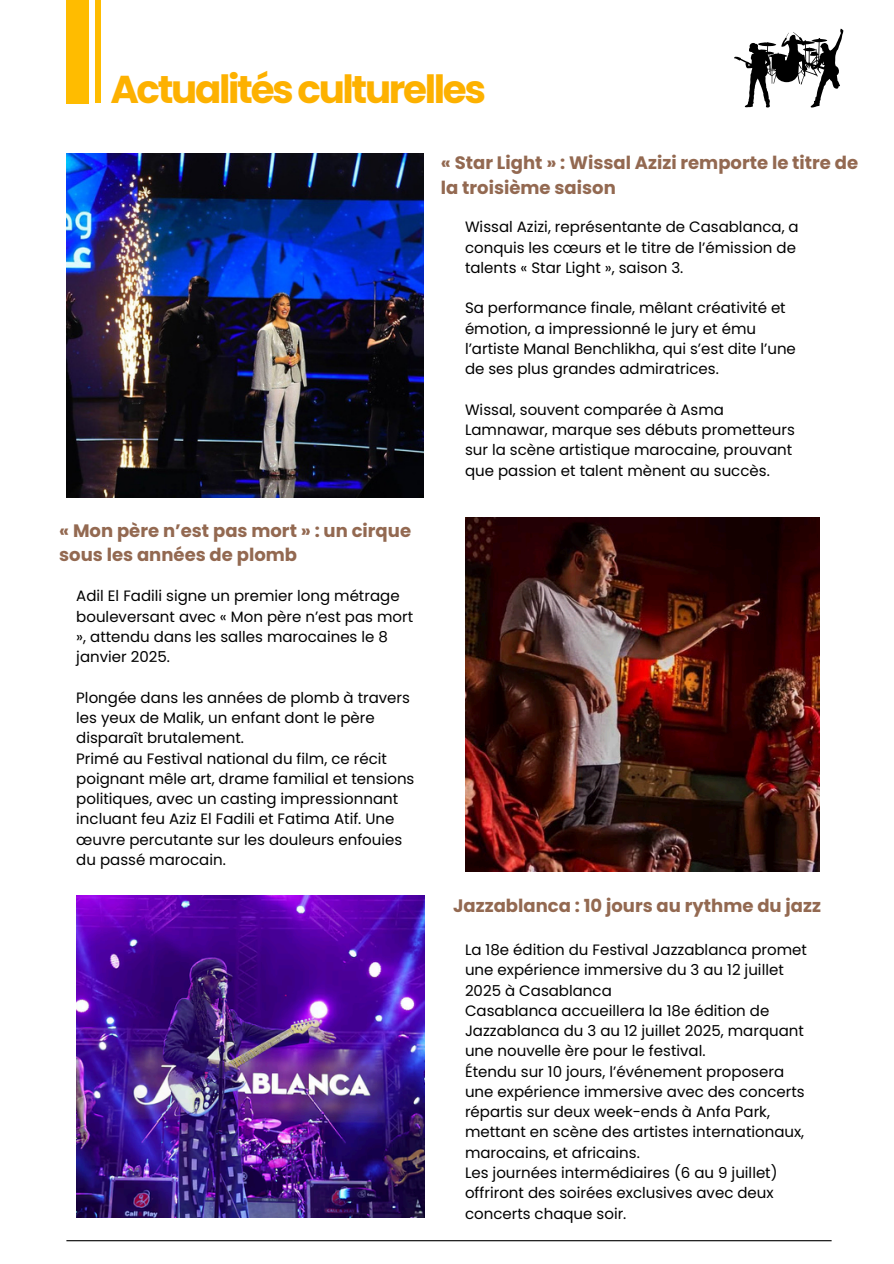
<style>
.page{position:relative;width:894px;height:1264px;background:#fff}
.page>*{position:absolute;margin:0;border:0;box-sizing:border-box;transform-origin:0 0}
.t1{font:700 38.85px "Poppins";letter-spacing:-.06em;color:#fdb100}
.t2{font:700 18px/24.8px "Poppins";color:#936951}
.t3{font:15px/20.2px "Poppins";color:#000}
</style>
<div class="page">
<img style="left:66px;top:153px;width:357px;height:344px">
<img style="left:465px;top:518px;width:354px;height:353px">
<hr style="left:66px;top:1240px;width:765px;height:1px;background:#000">
<div style="left:67px;top:0;width:22px;height:104px;background:#ffbc00"></div>
<hr style="left:96px;top:0;width:4px;height:102px;background:#ffbc00">
<svg style="left:734px;top:29px;width:109px;height:78px"></svg>
<img style="left:76px;top:895px;width:348px;height:322px">
<h1 class="t1" style="left:110px;top:62px;width:377px">Actualitésculturelles</h1>
<p class="t2" style="left:441px;top:150px;width:418px">« Star Light » : Wissal Azizi remporte le titre de la troisième saison</p>
<h2 class="t2" style="left:59px;top:518px;width:353px">« Mon père n’est pas mort » : un cirque sous les années de plomb</h2>
<h2 class="t3" style="left:76px;top:586px;width:338px">Adil El Fadili signe un premier long métrage bouleversant avec « Mon père n’est pas mort », attendu dans les salles marocaines le 8 janvier 2025.</h2>
<p class="t3" style="left:76px;top:687px;width:335px">Plongée dans les années de plomb à travers les yeux de Malik, un enfant dont le père disparaît brutalement.</p>
<p class="t3" style="left:76px;top:748px;width:339px">Primé au Festival national du film, ce récit poignant mêle art, drame familial et tensions politiques, avec un casting impressionnant incluant feu Aziz El Fadili et Fatima Atif. Une œuvre percutante sur les douleurs enfouies du passé marocain.</p>
<p class="t3" style="left:465px;top:217px;width:335px">Wissal Azizi, représentante de Casablanca, a conquis les cœurs et le titre de l’émission de talents « Star Light », saison 3.</p>
<p class="t3" style="left:465px;top:298px;width:332px">Sa performance finale, mêlant créativité et émotion, a impressionné le jury et ému l’artiste Manal Benchlikha, qui s’est dite l’une de ses plus grandes admiratrices.</p>
<h2 class="t3" style="left:465px;top:399px;width:331px">Wissal, souvent comparée à Asma Lamnawar, marque ses débuts prometteurs sur la scène artistique marocaine, prouvant que passion et talent mènent au succès.</h2>
<p class="t2" style="left:453px;top:893px;width:369px">Jazzablanca : 10 jours au rythme du jazz</p>
<p class="t3" style="left:465px;top:939px;width:343px">La 18e édition du Festival Jazzablanca promet une expérience immersive du 3 au 12 juillet<br>2025 à Casablanca</p>
<p class="t3" style="left:465px;top:1000px;width:340px">Casablanca accueillera la 18e édition de<br>Jazzablanca du 3 au 12 juillet 2025, marquant une nouvelle ère pour le festival.</p>
<p class="t3" style="left:465px;top:1061px;width:341px">Étendu sur 10 jours, l’événement proposera une expérience immersive avec des concerts répartis sur deux week-ends à Anfa Park, mettant en scène des artistes internationaux, marocains, et africains.</p>
<p class="t3" style="left:465px;top:1162px;width:314px">Les journées intermédiaires (6 au 9 juillet) offriront des soirées exclusives avec deux concerts chaque soir.</p>
</div>
